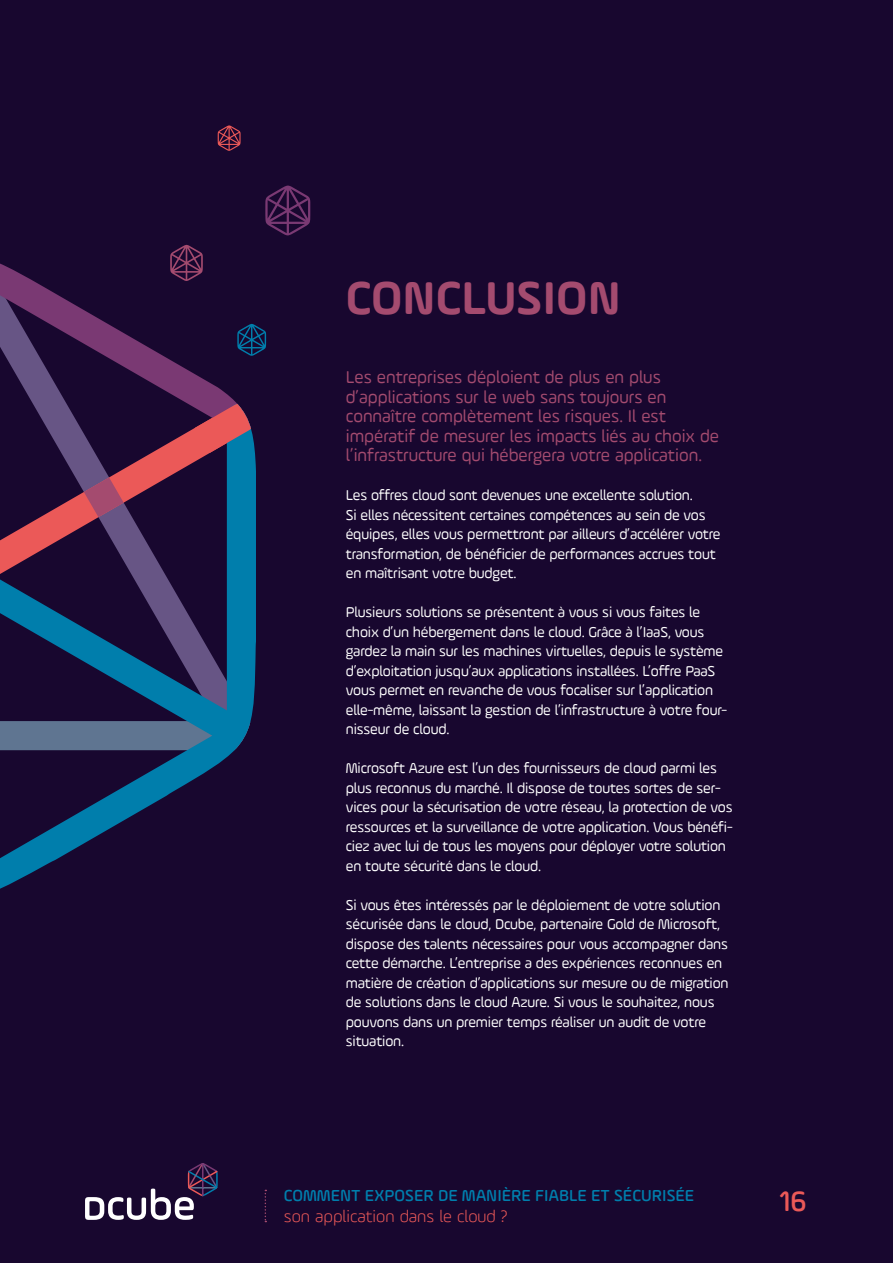
<style>
.page{position:relative;width:893px;height:1263px;background:#18072f}
.page>*{position:absolute;margin:0;border:0;box-sizing:border-box;transform-origin:0 0}
.t1{font:700 48.45px "Ample Soft";color:#a44b6f}
.t2{font:500 29.4px "Ample Soft";color:#eb5958}
.t3{font:18px/19.5px "Ample Soft";color:#a44b6f}
.t4{font:300 17.4px "Ample Soft";color:#eb5958}
.t5{font:500 16.8px "Ample Soft";color:#007eac}
.t6{font:15px/19.5px "Ample Soft";letter-spacing:-.01em;color:#fff}
</style>
<div class="page">
<svg style="left:0;top:263px;width:238px;height:141px"></svg>
<svg style="left:0;top:404px;width:256px;height:485px"></svg>
<svg style="left:195px;top:404px;width:56px;height:49px;background:#9d4f62"></svg>
<svg style="left:265px;top:1190px;width:1px;height:32px"></svg>
<svg style="left:85px;top:1163px;width:133px;height:57px"></svg>
<svg style="left:237px;top:324px;width:29px;height:32px"></svg>
<svg style="left:170px;top:245px;width:33px;height:36px"></svg>
<svg style="left:218px;top:125px;width:23px;height:26px"></svg>
<svg style="left:265px;top:186px;width:45px;height:49px"></svg>
<h1 class="t1" style="left:346px;top:268px;width:276px">CONCLUSION</h1>
<p class="t3" style="left:346px;top:367px;width:375px">Les entreprises déploient de plus en plus d’applications sur le web sans toujours en connaître complètement les risques. Il est impératif de mesurer les impacts liés au choix de l’infrastructure qui hébergera votre application.</p>
<p class="t6" style="left:346px;top:485px;width:376px">Les offres cloud sont devenues une excellente solution.<br>Si elles nécessitent certaines compétences au sein de vos équipes, elles vous permettront par ailleurs d’accélérer votre transformation, de bénéficier de performances accrues tout en maîtrisant votre budget.</p>
<p class="t6" style="left:346px;top:602px;width:383px">Plusieurs solutions se présentent à vous si vous faites le choix d’un hébergement dans le cloud. Grâce à l’IaaS, vous gardez la main sur les machines virtuelles, depuis le système d’exploitation jusqu’aux applications installées. L’offre PaaS vous permet en revanche de vous focaliser sur l’application elle-même, laissant la gestion de l’infrastructure à votre four&shy;nisseur de cloud.</p>
<p class="t6" style="left:346px;top:758px;width:388px">Microsoft Azure est l’un des fournisseurs de cloud parmi les plus reconnus du marché. Il dispose de toutes sortes de ser&shy;vices pour la sécurisation de votre réseau, la protection de vos ressources et la surveillance de votre application. Vous bénéfi&shy;ciez avec lui de tous les moyens pour déployer votre solution en toute sécurité dans le cloud.</p>
<p class="t6" style="left:346px;top:895px;width:384px">Si vous êtes intéressés par le déploiement de votre solution sécurisée dans le cloud, Dcube, partenaire Gold de Microsoft, dispose des talents nécessaires pour vous accompagner dans cette démarche. L’entreprise a des expériences reconnues en matière de création d’applications sur mesure ou de migration de solutions dans le cloud Azure. Si vous le souhaitez, nous pouvons dans un premier temps réaliser un audit de votre situation.</p>
<p class="t5" style="left:284px;top:1186px;width:412px">COMMENT EXPOSER DE MANIÈRE FIABLE ET SÉCURISÉE</p>
<p class="t4" style="left:284px;top:1206px;width:225px">son application dans le cloud ?</p>
<h2 class="t2" style="left:780px;top:1184px;width:28px">16</h2>
</div>
